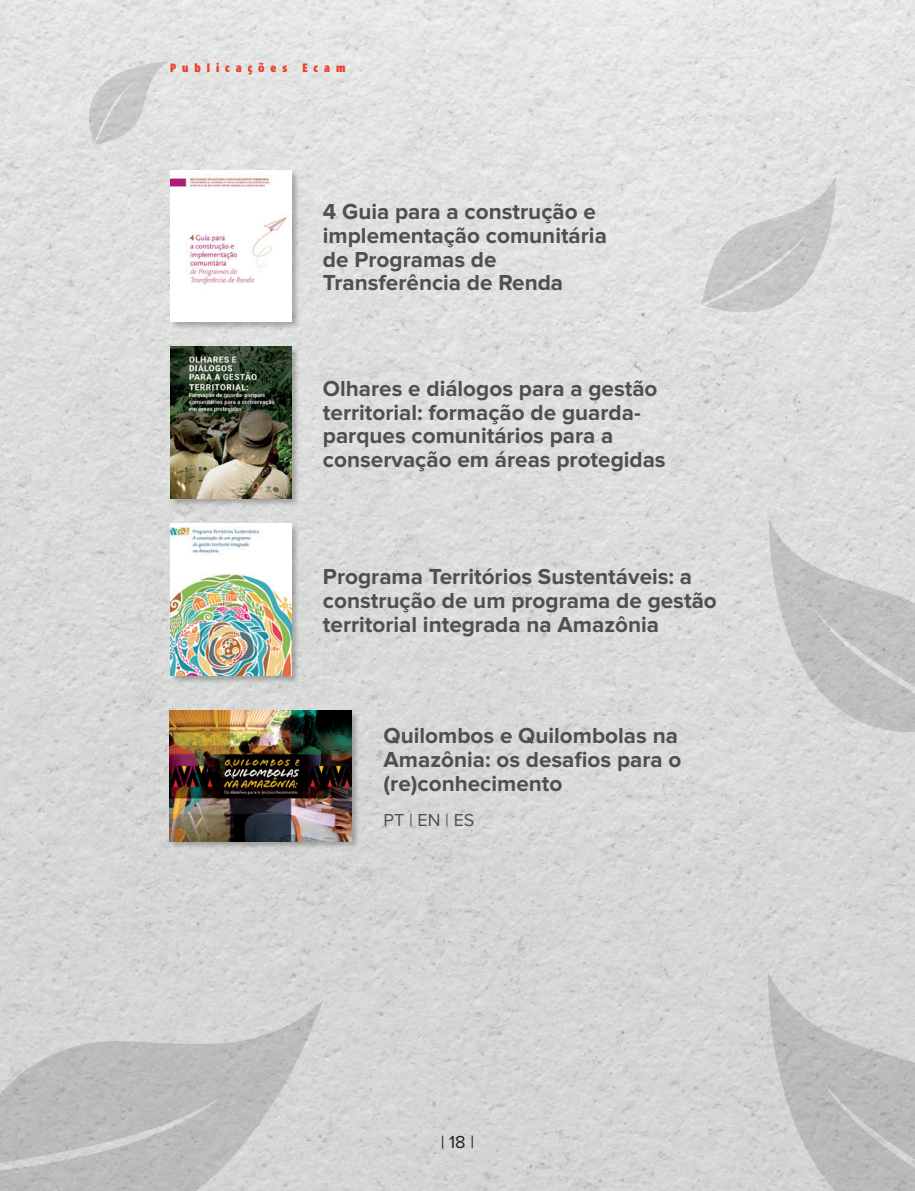
<style>
.page{position:relative;width:915px;height:1191px;background:#fff}
.page>*{position:absolute;margin:0;border:0;box-sizing:border-box;transform-origin:0 0}
.TEXTO_LIVROS{font:700 22.5px/23.7px "Proxima Nova";color:#524d50}
.TEXTO_LIVROS-2{font:18px "Proxima Nova";color:#524d50}
.t1{font:18px "Proxima Nova";color:#231f20}
.TITULO{font:900 12px "Fago Co";letter-spacing:.5em;color:#ef3e2e}
</style>
<div class="page">
<img style="left:0;top:0;width:914px;height:1191px">
<div style="left:170px;top:170px;width:130px;height:161px;background:#231f20;opacity:.3"></div>
<img style="left:170px;top:170px;width:121px;height:152px">
<div style="left:170px;top:346px;width:129px;height:161px;background:#231f20;opacity:.3"></div>
<img style="left:170px;top:347px;width:121px;height:151px">
<svg style="left:767px;top:972px;width:147px;height:219px;background:#c3c4c3"></svg>
<svg style="left:0;top:1000px;width:323px;height:191px;background:#c4c4c3"></svg>
<svg style="left:701px;top:175px;width:134px;height:138px;background:#d2d3d2"></svg>
<svg style="left:768px;top:520px;width:146px;height:213px;background:#cacbc9"></svg>
<svg style="left:89px;top:62px;width:80px;height:83px;background:#d3d4d3"></svg>
<div style="left:170px;top:523px;width:129px;height:161px;background:#231f20;opacity:.3"></div>
<img style="left:170px;top:523px;width:121px;height:152px">
<div style="left:169px;top:710px;width:191px;height:139px;background:#231f20;opacity:.3"></div>
<img style="left:169px;top:710px;width:182px;height:131px">
<p class="TITULO" style="left:170px;top:61px;width:119px">Publicações</p>
<p class="TITULO" style="left:302px;top:61px;width:44px">Ecam</p>
<p class="TEXTO_LIVROS" style="left:323px;top:201px;width:285px">4 Guia para a construção e implementação comunitária de Programas de<br>Transferência de Renda</p>
<p class="TEXTO_LIVROS" style="left:323px;top:377px;width:344px">Olhares e diálogos para a gestão territorial: formação de guarda&shy;parques comunitários para a conservação em áreas protegidas</p>
<p class="TEXTO_LIVROS" style="left:323px;top:566px;width:395px">Programa Territórios Sustentáveis: a construção de um programa de gestão territorial integrada na Amazônia</p>
<p class="TEXTO_LIVROS" style="left:383px;top:725px;width:299px">Quilombos e Quilombolas na<br>Amazônia: os desafios para o (re)conhecimento</p>
<p class="TEXTO_LIVROS-2" style="left:383px;top:812px;width:92px">PT | EN | ES</p>
<p class="t1" style="left:440px;top:1134px;width:35px">| 18 |</p>
</div>
